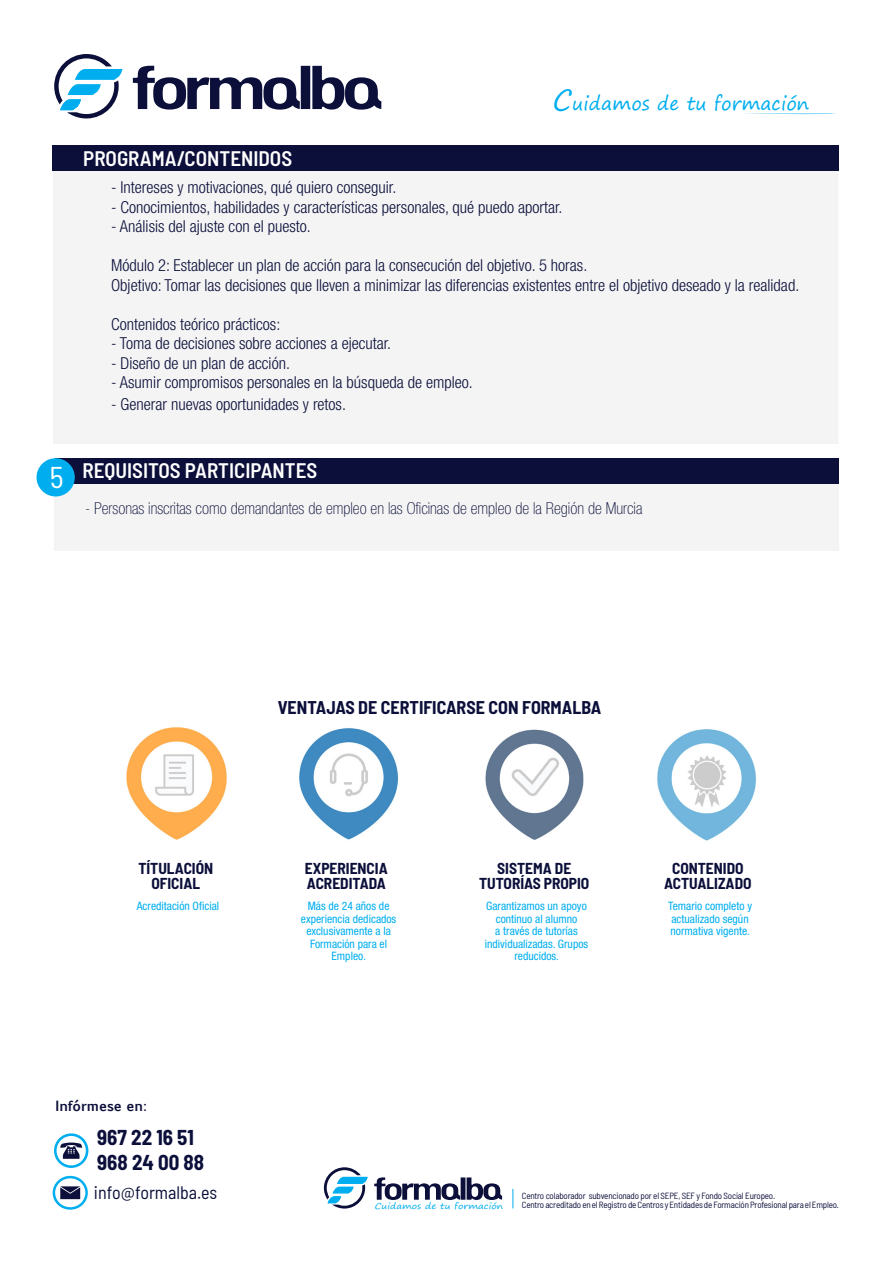
<style>
.page{position:relative;width:893px;height:1263px;background:#fff}
.page>*{position:absolute;margin:0;border:0;box-sizing:border-box;transform-origin:0 0}
.t1{font:semi-condensed 30px "Barlow";color:#fff}
.t2{font:600 semi-condensed 21px "Barlow";color:#fff}
.t3{font:700 semi-condensed 21px "Barlow";color:#0b0f3a}
.t4{font:18.6px "Segoe Print";color:#00aeef}
.t5{font:700 semi-condensed 18px "Barlow";color:#0b0f3a}
.t6{font:semi-condensed 18px "Barlow";color:#0b0f3a}
.t7{font:300 condensed 16.5px "Helvetica Neue LT Std";color:#0b0f3a}
.t8{font:100 condensed 16.5px "Helvetica Neue LT Std";color:#0b0f3a}
.t9{font:700 semi-condensed 15.45px "Barlow";color:#0b0f3a}
.t10{font:700 13.5px "Euphemia UCAS";color:#0b0f3a}
.t11{font:condensed 11.55px/12.6px "Helvetica Neue LT Std";color:#00aeef;text-align:center}
.t12{font:semi-condensed 9px "Barlow";letter-spacing:-.02em;color:#0b0f3a}
.t13{font:8.25px "Segoe Print";color:#00aeef;scale:1.16 1}
.s1{font-size:27.9px}
</style>
<div class="page">
<svg style="left:60px;top:1142px;width:22px;height:17px"></svg>
<div style="left:54px;top:1133px;width:34px;height:35px;border:3px solid #00aeef;border-radius:50%"></div>
<div style="left:53px;top:1176px;width:35px;height:34px;border:2px solid #00aeef;border-radius:50%"></div>
<svg style="left:60px;top:1186px;width:20px;height:13px"></svg>
<svg style="left:513px;top:1189px;width:1px;height:19px"></svg>
<hr style="left:461px;top:1177px;width:4px;height:23px;background:#0b0f3a">
<svg style="left:467px;top:1177px;width:35px;height:23px"></svg>
<svg style="left:374px;top:1177px;width:86px;height:23px"></svg>
<svg style="left:324px;top:1167px;width:44px;height:41px"></svg>
<svg style="left:792px;top:114px;width:23px;height:1px"></svg>
<div style="left:301px;top:66px;width:9px;height:43px;background:#0b0f3a"></div>
<svg style="left:312px;top:66px;width:69px;height:44px"></svg>
<svg style="left:133px;top:66px;width:167px;height:44px"></svg>
<svg style="left:54px;top:54px;width:68px;height:64px"></svg>
<img style="left:126px;top:727px;width:101px;height:113px">
<img style="left:299px;top:728px;width:99px;height:112px">
<img style="left:485px;top:729px;width:99px;height:111px">
<img style="left:657px;top:729px;width:99px;height:112px">
<div style="left:53px;top:160px;width:785px;height:283px;background:#f4f4f4"></div>
<div style="left:52px;top:146px;width:786px;height:25px;background:#0b0f3a"></div>
<div style="left:54px;top:483px;width:785px;height:67px;background:#f4f4f4"></div>
<div style="left:56px;top:458px;width:783px;height:26px;background:#0b0f3a"></div>
<div style="left:37px;top:458px;width:38px;height:38px;background:#00aeef;border-radius:50%"></div>
<p class="t4" style="left:553px;top:86px;width:258px"><span class="s1">C</span>uidamos de tu formación</p>
<p class="t1" style="left:50px;top:455px;width:15px">5</p>
<p class="t2" style="left:83px;top:145px;width:210px">PROGRAMA/CONTENIDOS</p>
<p class="t7" style="left:111px;top:178px;width:287px">- Intereses y motivaciones, qué quiero conseguir.</p>
<p class="t7" style="left:111px;top:198px;width:453px">- Conocimientos, habilidades y características personales, qué puedo aportar.</p>
<p class="t7" style="left:111px;top:217px;width:201px">- Análisis del ajuste con el puesto.</p>
<p class="t7" style="left:111px;top:256px;width:478px">Módulo 2: Establecer un plan de acción para la consecución del objetivo. 5 horas.</p>
<p class="t7" style="left:111px;top:276px;width:690px">Objetivo: Tomar las decisiones que lleven a minimizar las diferencias existentes entre el objetivo deseado y la realidad.</p>
<p class="t7" style="left:111px;top:315px;width:171px">Contenidos teórico prácticos:</p>
<p class="t7" style="left:111px;top:334px;width:281px">- Toma de decisiones sobre acciones a ejecutar.</p>
<p class="t7" style="left:111px;top:354px;width:180px">- Diseño de un plan de acción.</p>
<p class="t7" style="left:111px;top:373px;width:363px">- Asumir compromisos personales en la búsqueda de empleo.</p>
<p class="t7" style="left:111px;top:395px;width:236px">- Generar nuevas oportunidades y retos.</p>
<p class="t2" style="left:82px;top:458px;width:236px">REQUISITOS PARTICIPANTES</p>
<p class="t8" style="left:85px;top:499px;width:559px">- Personas inscritas como demandantes de empleo en las Oficinas de empleo de la Región de Murcia</p>
<p class="t9" style="left:138px;top:859px;width:76px">TÍTULACIÓN</p>
<p class="t9" style="left:151px;top:874px;width:50px">OFICIAL</p>
<p class="t11" style="left:137px;top:900px;width:84px">Acreditación Oficial</p>
<p class="t5" style="left:278px;top:696px;width:325px">VENTAJAS DE CERTIFICARSE CON FORMALBA</p>
<p class="t9" style="left:305px;top:859px;width:84px">EXPERIENCIA</p>
<p class="t9" style="left:307px;top:874px;width:80px">ACREDITADA</p>
<p class="t11" style="left:301px;top:900px;width:97px">Más de 24 años de experiencia dedicados exclusivamente a la<br>Formación para el<br>Empleo.</p>
<p class="t9" style="left:497px;top:859px;width:75px">SISTEMA DE</p>
<p class="t9" style="left:479px;top:874px;width:112px">TUTORÍAS PROPIO</p>
<p class="t11" style="left:485px;top:900px;width:105px">Garantizamos un apoyo continuo al alumno<br>a través de tutorías individualizadas. Grupos reducidos.</p>
<p class="t9" style="left:672px;top:859px;width:73px">CONTENIDO</p>
<p class="t9" style="left:664px;top:874px;width:89px">ACTUALIZADO</p>
<p class="t11" style="left:668px;top:899px;width:85px;text-align:left">Temario completo y actualizado según normativa vigente.</p>
<p class="t10" style="left:56px;top:1095px;width:93px">Infórmese en:</p>
<p class="t3" style="left:97px;top:1124px;width:98px">967 22 16 51</p>
<p class="t3" style="left:97px;top:1149px;width:108px">968 24 00 88</p>
<p class="t6" style="left:94px;top:1180px;width:125px">info@formalba.es</p>
<p class="t12" style="left:522px;top:1190px;width:255px">Centro colaborador subvencionado por el SEPE, SEF y Fondo Social Europeo.</p>
<p class="t13" style="left:375px;top:1198px;width:112px">Cuidamos de tu formación</p>
<p class="t12" style="left:522px;top:1199px;width:319px">Centro acreditado en el Registro de Centros y Entidades de Formación Profesional para el Empleo.</p>
</div>
